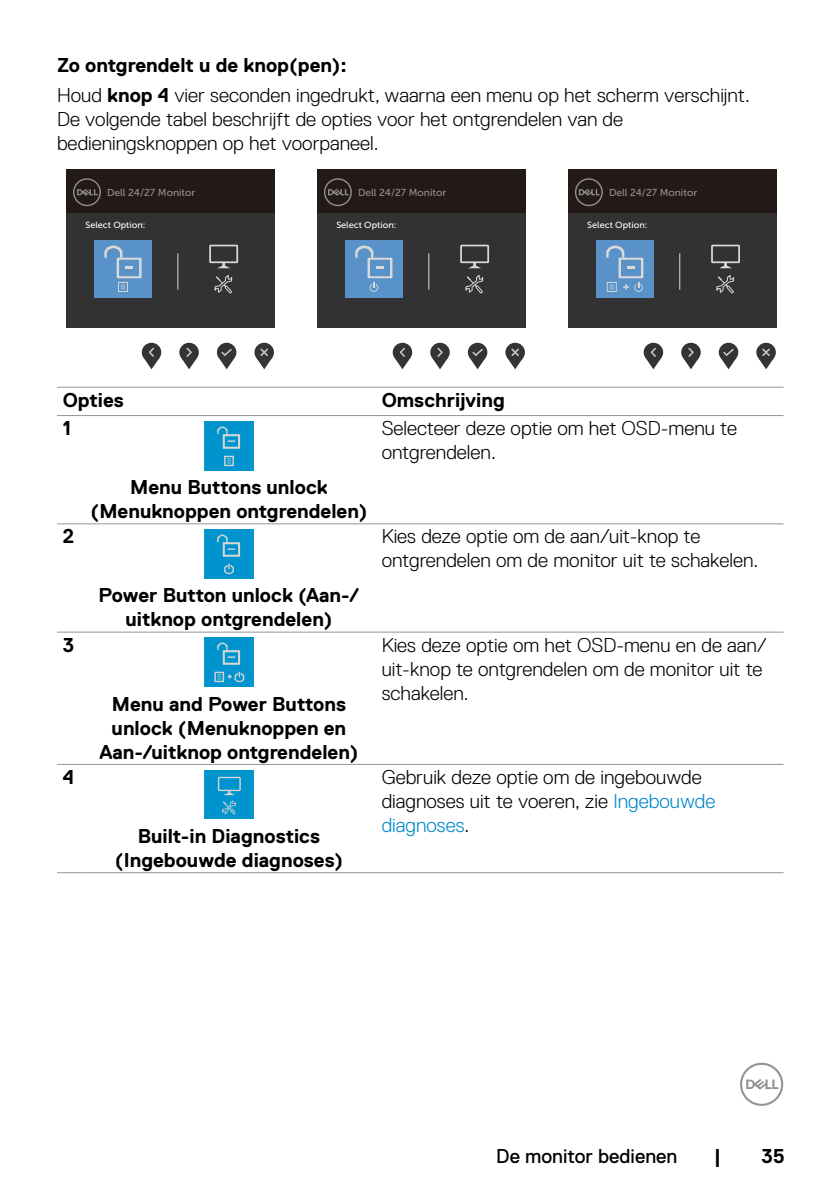
<style>
.page{position:relative;width:840px;height:1191px;background:#fff}
.page>*{position:absolute;margin:0;border:0;box-sizing:border-box;transform-origin:0 0}
.t1{font:300 20px/24px "Dell Replica";color:#000}
.t2{font:700 20px/24px "Dell Replica";color:#000;text-align:center}
.t3{font:20px "Dell Replica";color:#000}
.t4{font:10px "Museo Sans For Dell 500";color:#929292}
.t5{font:8.8px "Museo Sans For Dell 500";color:#fff}
.s1{font-weight:700}
.s2{color:#0087cb}
</style>
<div class="page">
<svg style="left:740px;top:1062px;width:42px;height:44px"></svg>
<div style="left:66px;top:169px;width:208px;height:158px;background:#231916"></div>
<div style="left:66px;top:213px;width:208px;height:114px;background:#333232"></div>
<svg style="left:73px;top:178px;width:28px;height:28px"></svg>
<hr style="left:177px;top:253px;width:1px;height:37px;background:#d9d9d9">
<div style="left:94px;top:240px;width:58px;height:57px;background:#5892c8"></div>
<div style="left:142px;top:343px;width:19px;height:19px;background:#343435;border-radius:50%"></div>
<svg style="left:144px;top:348px;width:15px;height:21px"></svg>
<svg style="left:179px;top:343px;width:20px;height:19px"></svg>
<svg style="left:181px;top:348px;width:16px;height:21px"></svg>
<div style="left:217px;top:343px;width:19px;height:19px;background:#343435;border-radius:50%"></div>
<svg style="left:219px;top:349px;width:15px;height:20px"></svg>
<svg style="left:254px;top:343px;width:20px;height:19px"></svg>
<svg style="left:256px;top:348px;width:16px;height:21px"></svg>
<svg style="left:209px;top:245px;width:29px;height:23px"></svg>
<svg style="left:214px;top:275px;width:18px;height:19px"></svg>
<svg style="left:104px;top:245px;width:37px;height:47px"></svg>
<div style="left:316px;top:169px;width:209px;height:158px;background:#231916"></div>
<div style="left:316px;top:213px;width:209px;height:114px;background:#333232"></div>
<svg style="left:324px;top:178px;width:27px;height:28px"></svg>
<hr style="left:428px;top:253px;width:1px;height:37px;background:#d9d9d9">
<div style="left:345px;top:240px;width:57px;height:57px;background:#5892c8"></div>
<svg style="left:392px;top:343px;width:20px;height:19px"></svg>
<svg style="left:394px;top:348px;width:16px;height:21px"></svg>
<div style="left:430px;top:343px;width:19px;height:19px;background:#343435;border-radius:50%"></div>
<svg style="left:432px;top:348px;width:15px;height:21px"></svg>
<svg style="left:467px;top:343px;width:20px;height:19px"></svg>
<svg style="left:469px;top:349px;width:16px;height:20px"></svg>
<div style="left:505px;top:343px;width:19px;height:19px;background:#343435;border-radius:50%"></div>
<svg style="left:507px;top:348px;width:15px;height:21px"></svg>
<svg style="left:460px;top:245px;width:29px;height:23px"></svg>
<svg style="left:465px;top:275px;width:18px;height:19px"></svg>
<div style="left:567px;top:169px;width:208px;height:158px;background:#231916"></div>
<div style="left:567px;top:213px;width:208px;height:114px;background:#333232"></div>
<svg style="left:575px;top:178px;width:27px;height:28px"></svg>
<hr style="left:679px;top:253px;width:1px;height:37px;background:#d9d9d9">
<div style="left:595px;top:240px;width:58px;height:57px;background:#5892c8"></div>
<svg style="left:643px;top:343px;width:19px;height:19px"></svg>
<svg style="left:645px;top:348px;width:16px;height:21px"></svg>
<svg style="left:680px;top:343px;width:20px;height:19px"></svg>
<svg style="left:683px;top:348px;width:15px;height:21px"></svg>
<svg style="left:718px;top:343px;width:19px;height:19px"></svg>
<svg style="left:720px;top:349px;width:16px;height:20px"></svg>
<div style="left:756px;top:343px;width:19px;height:19px;background:#343435;border-radius:50%"></div>
<svg style="left:758px;top:348px;width:15px;height:21px"></svg>
<svg style="left:711px;top:245px;width:28px;height:23px"></svg>
<svg style="left:716px;top:275px;width:18px;height:19px"></svg>
<svg style="left:355px;top:245px;width:37px;height:47px"></svg>
<svg style="left:606px;top:245px;width:37px;height:47px"></svg>
<svg style="left:57px;top:387px;width:25px;height:1px"></svg>
<hr style="left:82px;top:387px;width:294px;height:1px;background:#939598">
<svg style="left:57px;top:415px;width:25px;height:1px"></svg>
<hr style="left:82px;top:415px;width:294px;height:1px;background:#939598">
<hr style="left:376px;top:387px;width:407px;height:1px;background:#939598">
<hr style="left:376px;top:415px;width:407px;height:1px;background:#939598">
<svg style="left:57px;top:523px;width:25px;height:1px"></svg>
<hr style="left:82px;top:523px;width:294px;height:1px;background:#939598">
<hr style="left:376px;top:523px;width:407px;height:1px;background:#939598">
<svg style="left:57px;top:632px;width:25px;height:1px"></svg>
<hr style="left:82px;top:632px;width:294px;height:1px;background:#939598">
<hr style="left:376px;top:632px;width:407px;height:1px;background:#939598">
<svg style="left:57px;top:764px;width:25px;height:1px"></svg>
<svg style="left:57px;top:872px;width:25px;height:1px"></svg>
<hr style="left:82px;top:764px;width:294px;height:1px;background:#939598">
<hr style="left:82px;top:872px;width:294px;height:1px;background:#939598">
<hr style="left:376px;top:764px;width:407px;height:1px;background:#939598">
<hr style="left:376px;top:872px;width:407px;height:1px;background:#939598">
<img style="left:204px;top:421px;width:49px;height:49px">
<img style="left:204px;top:529px;width:49px;height:49px">
<img style="left:204px;top:638px;width:49px;height:48px">
<img style="left:204px;top:770px;width:49px;height:49px">
<p class="t1" style="left:57px;top:51px;width:693px;line-height:29.6px"><span class="s1">Zo ontgrendelt u de knop(pen):<br></span>Houd <span class="s1">knop 4</span> vier seconden ingedrukt, waarna een menu op het scherm verschijnt.</p>
<p class="t1" style="left:57px;top:107px;width:567px">De volgende tabel beschrijft de opties voor het ontgrendelen van de bedieningsknoppen op het voorpaneel.</p>
<p class="t4" style="left:107px;top:187px;width:90px">Dell 24/27 Monitor</p>
<p class="t5" style="left:85px;top:220px;width:62px">Select Option:</p>
<p class="t4" style="left:358px;top:187px;width:90px">Dell 24/27 Monitor</p>
<p class="t5" style="left:336px;top:220px;width:62px">Select Option:</p>
<p class="t4" style="left:608px;top:187px;width:90px">Dell 24/27 Monitor</p>
<p class="t5" style="left:587px;top:220px;width:62px">Select Option:</p>
<p class="t2" style="left:63px;top:388px;width:63px">Opties</p>
<p class="t2" style="left:381px;top:388px;width:124px">Omschrijving</p>
<p class="t2" style="left:63px;top:416px;width:10px">1</p>
<p class="t1" style="left:381px;top:416px;width:356px">Selecteer deze optie om het OSD-menu te ontgrendelen.</p>
<p class="t2" style="left:90px;top:475px;width:278px">Menu Buttons unlock (Menuknoppen ontgrendelen)</p>
<p class="t2" style="left:63px;top:524px;width:13px">2</p>
<p class="t1" style="left:381px;top:524px;width:378px">Kies deze optie om de aan/uit-knop te ontgrendelen om de monitor uit te schakelen.</p>
<p class="t2" style="left:98px;top:583px;width:262px">Power Button unlock (Aan-/ uitknop ontgrendelen)</p>
<p class="t2" style="left:63px;top:633px;width:13px">3</p>
<p class="t2" style="left:99px;top:692px;width:260px">Menu and Power Buttons unlock (Menuknoppen en<br>Aan-/uitknop ontgrendelen)</p>
<p class="t1" style="left:381px;top:633px;width:386px">Kies deze optie om het OSD-menu en de aan/ uit-knop te ontgrendelen om de monitor uit te schakelen.</p>
<p class="t2" style="left:63px;top:765px;width:13px">4</p>
<p class="t2" style="left:115px;top:824px;width:230px">Built-in Diagnostics (Ingebouwde diagnoses)</p>
<p class="t1" style="left:381px;top:765px;width:335px">Gebruik deze optie om de ingebouwde diagnoses uit te voeren, zie <span class="s2">Ingebouwde diagnoses</span>.</p>
<p class="t3" style="left:496px;top:1144px;width:182px">De monitor bedienen</p>
<p class="t2" style="left:713px;top:1143px;width:9px">|</p>
<p class="t2" style="left:761px;top:1143px;width:25px">35</p>
</div>
